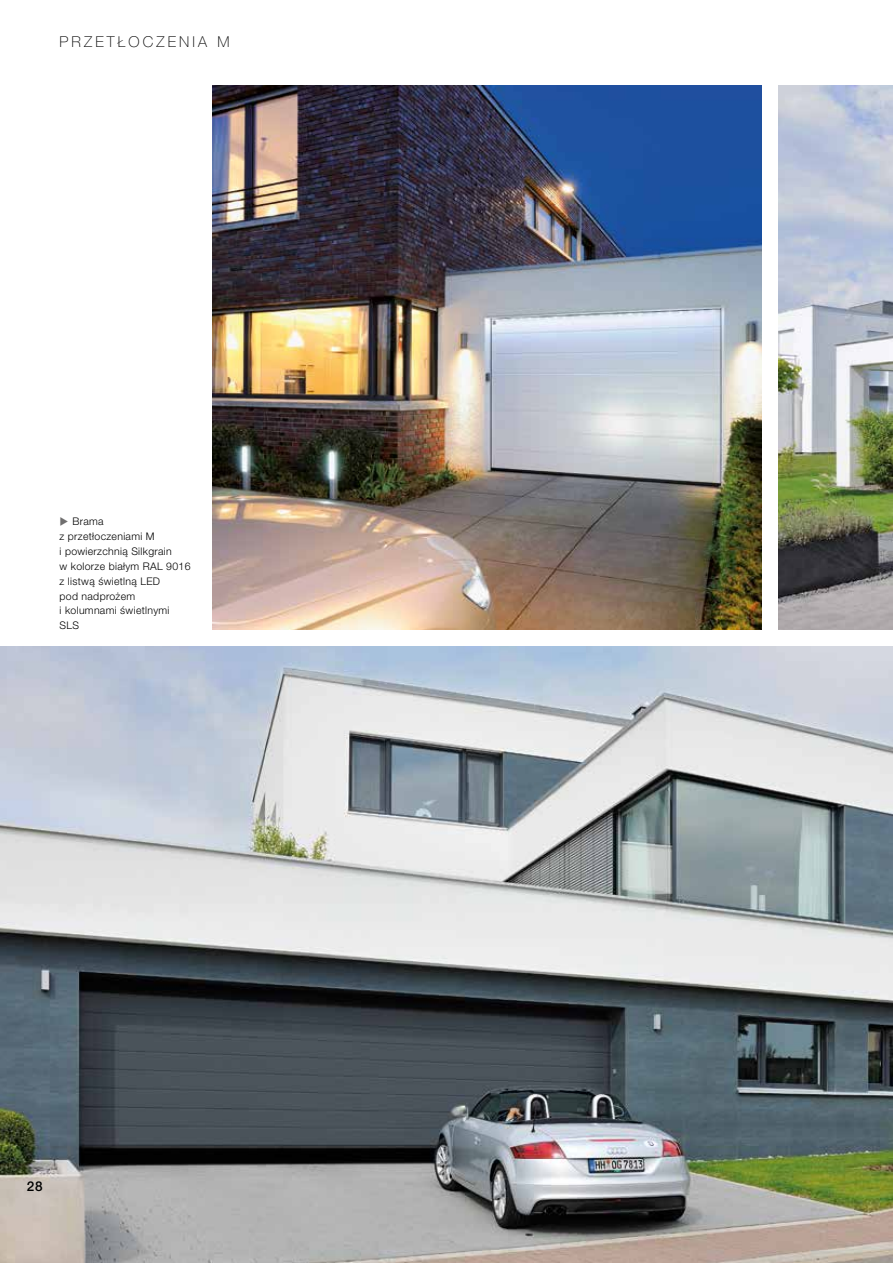
<style>
.page{position:relative;width:893px;height:1263px;background:#fff}
.page>*{position:absolute;margin:0;border:0;box-sizing:border-box;transform-origin:0 0}
.t1{font:100 15px "Hoermann Helvetica Neue";letter-spacing:.21em;color:#000}
.t2{font:500 13.5px "Hoermann Helvetica Neue";color:#000}
.t3{font:300 10.5px/14.9px "Hoermann Helvetica Neue";letter-spacing:.03em;color:#000}
.s1{color:#706f6f}
</style>
<div class="page">
<img style="left:0;top:646px;width:893px;height:617px">
<img style="left:213px;top:85px;width:548px;height:544px">
<img style="left:778px;top:85px;width:115px;height:544px">
<h1 class="t1" style="left:60px;top:31px;width:172px">PRZETŁOCZENIA M</h1>
<p class="t3" style="left:60px;top:513px;width:133px"><span class="s1">▶</span> Brama<br>z przetłoczeniami M<br>i powierzchnią Silkgrain<br>w kolorze białym RAL 9016 z listwą świetlną LED<br>pod nadprożem<br>i kolumnami świetlnymi<br>SLS</p>
<p class="t2" style="left:27px;top:1176px;width:17px">28</p>
</div>
